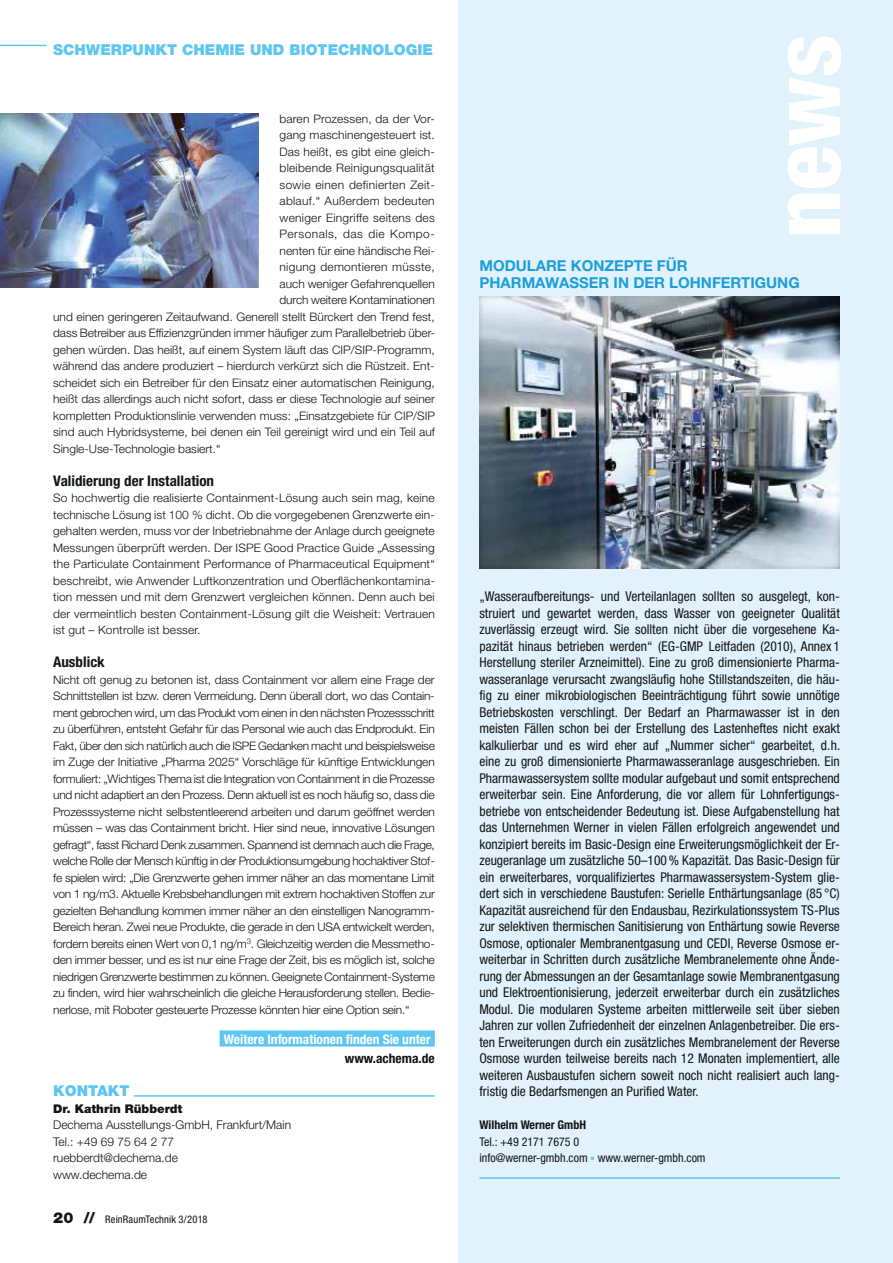
<style>
.page{position:relative;width:893px;height:1263px;background:#fff}
.page>*{position:absolute;margin:0;border:0;box-sizing:border-box;transform-origin:0 0}
.t1{font:800 condensed 93.9px "Helvetica Neue LT Std";color:#fff}
.t2{font:700 15px/16.5px "Helvetica Neue LT Std";color:#1d9eda}
.t3{font:900 15px "Helvetica Neue LT Std";color:#5dc6f1}
.t4{font:700 condensed 14.7px "Helvetica Neue LT Std";color:#121515}
.t5{font:condensed 13.5px/16.5px "Helvetica Neue LT Std";color:#121515;text-align:justify}
.t6{font:700 condensed 13.2px "Helvetica Neue LT Std";color:#fff}
.t7{font:700 condensed 13.2px "Helvetica Neue LT Std";color:#121515}
.t8{font:300 12px/16.5px "Helvetica Neue LT Std";color:#121515}
.t9{font:condensed 12px/16.5px "Helvetica Neue LT Std";color:#121515}
.t10{font:900 12px "Helvetica Neue LT Std";color:#121515}
.t11{font:700 condensed 12px "Helvetica Neue LT Std";color:#121515}
.t12{font:300 11.7px/16.5px "Helvetica Neue LT Std";color:#121515;text-align:justify}
.t13{font:300 11.7px "Helvetica Neue LT Std";letter-spacing:.02em;color:#121515}
.t14{font:300 11.7px "Helvetica Neue LT Std";letter-spacing:.025em;color:#121515}
.t15{font:300 11.7px "Helvetica Neue LT Std";letter-spacing:.035em;color:#121515}
.t16{font:condensed 10.5px "Helvetica Neue LT Std";letter-spacing:.01em;color:#121515}
.s1{font-weight:900;font-stretch:normal;font-size:15px}
.s2{font-family:"Liberation Sans";font-stretch:normal;color:#5dc6f1}
</style>
<div class="page">
<div style="left:458px;top:0;width:435px;height:1263px;background:#e1f2fc"></div>
<div style="left:220px;top:1030px;width:215px;height:17px;background:#5dc6f1"></div>
<hr style="left:134px;top:1095px;width:301px;height:2px;background:#5dc6f1">
<img style="left:0;top:114px;width:258px;height:174px">
<hr style="left:479px;top:1177px;width:361px;height:2px;background:#5dc6f1">
<img style="left:479px;top:297px;width:361px;height:271px">
<hr style="left:0;top:45px;width:47px;height:1px;background:#5dc6f1">
<p class="t3" style="left:53px;top:45px;width:381px">SCHWERPUNKT CHEMIE UND BIOTECHNOLOGIE</p>
<p class="t12" style="left:280px;top:112px;width:157px">baren Prozessen, da der Vor-</p>
<p class="t12" style="left:280px;top:128px;width:157px">gang maschinengesteuert ist.</p>
<p class="t12" style="left:280px;top:145px;width:157px">Das heißt, es gibt eine gleich-</p>
<p class="t13" style="left:280px;top:164px;width:157px">bleibende Reinigungsqualität</p>
<p class="t14" style="left:280px;top:180px;width:157px">sowie einen definierten Zeit-</p>
<p class="t13" style="left:280px;top:197px;width:157px">ablauf.“ Außerdem bedeuten</p>
<p class="t13" style="left:280px;top:213px;width:157px">weniger Eingriffe seitens des</p>
<p class="t15" style="left:280px;top:230px;width:157px">Personals, das die Kompo-</p>
<p class="t12" style="left:280px;top:244px;width:157px">nenten für eine händische Rei-</p>
<p class="t13" style="left:280px;top:263px;width:157px">nigung demontieren müsste,</p>
<p class="t12" style="left:280px;top:277px;width:157px">auch weniger Gefahrenquellen</p>
<p class="t12" style="left:280px;top:293px;width:157px">durch weitere Kontaminationen</p>
<p class="t12" style="left:53px;top:310px;width:383px">und einen geringeren Zeitaufwand. Generell stellt Bürckert den Trend fest,</p>
<p class="t12" style="left:53px;top:326px;width:383px">dass Betreiber aus Effizienzgründen immer häufiger zum Parallelbetrieb über-</p>
<p class="t12" style="left:53px;top:343px;width:383px">gehen würden. Das heißt, auf einem System läuft das CIP/SIP-Programm,</p>
<p class="t12" style="left:53px;top:359px;width:383px">während das andere produziert – hierdurch verkürzt sich die Rüstzeit. Ent-</p>
<p class="t12" style="left:53px;top:376px;width:383px">scheidet sich ein Betreiber für den Einsatz einer automatischen Reinigung,</p>
<p class="t12" style="left:53px;top:392px;width:383px">heißt das allerdings auch nicht sofort, dass er diese Technologie auf seiner</p>
<p class="t12" style="left:53px;top:409px;width:383px">kompletten Produktionslinie verwenden muss: „Einsatzgebiete für CIP/SIP</p>
<p class="t12" style="left:53px;top:425px;width:383px">sind auch Hybridsysteme, bei denen ein Teil gereinigt wird und ein Teil auf</p>
<p class="t12" style="left:53px;top:442px;width:169px">Single-Use-Technologie basiert.“</p>
<p class="t4" style="left:53px;top:475px;width:162px">Validierung der Installation</p>
<p class="t12" style="left:53px;top:491px;width:383px">So hochwertig die realisierte Containment-Lösung auch sein mag, keine technische Lösung ist 100 % dicht. Ob die vorgegebenen Grenzwerte ein&shy;gehalten werden, muss vor der Inbetriebnahme der Anlage durch geeignete Messungen überprüft werden. Der ISPE Good Practice Guide „Assessing the Particulate Containment Performance of Pharmaceutical Equipment“ beschreibt, wie Anwender Luftkonzentration und Oberflächenkontamina&shy;tion messen und mit dem Grenzwert vergleichen können. Denn auch bei der vermeintlich besten Containment-Lösung gilt die Weisheit: Vertrauen ist gut – Kontrolle ist besser.</p>
<p class="t4" style="left:53px;top:657px;width:53px">Ausblick</p>
<p class="t12" style="left:53px;top:673px;width:383px">Nicht oft genug zu betonen ist, dass Containment vor allem eine Frage der Schnittstellen ist bzw. deren Vermeidung. Denn überall dort, wo das Contain&shy;ment gebrochen wird, um das Produkt vom einen in den nächsten Prozessschritt zu überführen, entsteht Gefahr für das Personal wie auch das Endprodukt. Ein Fakt, über den sich natürlich auch die ISPE Gedanken macht und beispielsweise im Zuge der Initiative „Pharma 2025“ Vorschläge für künftige Entwicklungen formuliert: „Wichtiges Thema ist die Integration von Containment in die Prozesse und nicht adaptiert an den Prozess. Denn aktuell ist es noch häufig so, dass die Prozesssysteme nicht selbstentleerend arbeiten und darum geöffnet werden müssen – was das Containment bricht. Hier sind neue, innovative Lösungen gefragt“, fasst Richard Denk zusammen. Spannend ist demnach auch die Frage, welche Rolle der Mensch künftig in der Produktionsumgebung hochaktiver Stof&shy;fe spielen wird: „Die Grenzwerte gehen immer näher an das momentane Limit von 1 ng/m3. Aktuelle Krebsbehandlungen mit extrem hochaktiven Stoffen zur gezielten Behandlung kommen immer näher an den einstelligen Nanogramm-Bereich heran. Zwei neue Produkte, die gerade in den USA entwickelt werden, fordern bereits einen Wert von 0,1 ng/m<sup>3</sup>. Gleichzeitig werden die Messmetho&shy;den immer besser, und es ist nur eine Frage der Zeit, bis es möglich ist, solche niedrigen Grenzwerte bestimmen zu können. Geeignete Containment-Systeme zu finden, wird hier wahrscheinlich die gleiche Herausforderung stellen. Bedie&shy;nerlose, mit Roboter gesteuerte Prozesse könnten hier eine Option sein.“</p>
<p class="t6" style="left:224px;top:1034px;width:208px">Weitere Informationen finden Sie unter</p>
<p class="t7" style="left:345px;top:1054px;width:91px">www.achema.de</p>
<p class="t3" style="left:53px;top:1086px;width:78px">KONTAKT</p>
<p class="t10" style="left:53px;top:1104px;width:131px">Dr. Kathrin Rübberdt</p>
<p class="t8" style="left:53px;top:1118px;width:240px">Dechema Ausstellungs-GmbH, Frankfurt/Main<br>Tel.: +49 69 75 64 2 77 ruebberdt@dechema.de<br>www.dechema.de</p>
<p class="t16" style="left:53px;top:1215px;width:156px"><span class="s1">20 //</span> ReinRaumTechnik 3/2018</p>
<h1 class="t1" style="left:773px;top:238px;width:206px;rotate:-90deg">news</h1>
<p class="t2" style="left:479px;top:260px;width:322px">MODULARE KONZEPTE FÜR<br>PHARMAWASSER IN DER LOHNFERTIGUNG</p>
<p class="t5" style="left:479px;top:590px;width:362px">„Wasseraufbereitungs- und Verteilanlagen sollten so ausgelegt, kon&shy;struiert und gewartet werden, dass Wasser von geeigneter Qualität zuverlässig erzeugt wird. Sie sollten nicht über die vorgesehene Ka&shy;pazität hinaus betrieben werden“ (EG-GMP Leitfaden (2010), Annex 1<br>Herstellung steriler Arzneimittel). Eine zu groß dimensionierte Pharma&shy;wasseranlage verursacht zwangsläufig hohe Stillstandszeiten, die häu&shy;fig zu einer mikrobiologischen Beeinträchtigung führt sowie unnötige Betriebskosten verschlingt. Der Bedarf an Pharmawasser ist in den meisten Fällen schon bei der Erstellung des Lastenheftes nicht exakt kalkulierbar und es wird eher auf „Nummer sicher“ gearbeitet, d. h. eine zu groß dimensionierte Pharmawasseranlage ausgeschrieben. Ein Pharma wassersystem sollte modular aufgebaut und somit entsprechend erweiterbar sein. Eine Anforderung, die vor allem für Lohnfertigungs&shy;betriebe von entscheidender Bedeutung ist. Diese Aufgabenstellung hat das Unternehmen Werner in vielen Fällen erfolgreich angewendet und konzipiert bereits im Basic-Design eine Erweiterungsmöglichkeit der Er&shy;zeugeranlage um zusätzliche 50–100 % Kapazität. Das Basic-Design für ein erweiterbares, vorqualifiziertes Pharmawassersystem-System glie&shy;dert sich in verschiedene Baustufen: Serielle Enthärtungsanlage (85 °C)<br>Kapazität ausreichend für den Endausbau, Rezirkulationssystem TS-Plus zur selektiven thermischen Sanitisierung von Enthärtung sowie Reverse Osmose, optionaler Membran entgasung und CEDI, Reverse Osmose er&shy;weiterbar in Schritten durch zusätzliche Membranelemente ohne Ände&shy;rung der Abmessungen an der Gesamtanlage sowie Membranentgasung und Elektroentionisierung, jederzeit erweiterbar durch ein zusätzliches Modul. Die modularen Systeme arbeiten mittlerweile seit über sieben Jahren zur vollen Zufriedenheit der einzelnen Anlagenbetreiber. Die ers&shy;ten Erweiterungen durch ein zusätzliches Membranelement der Reverse Osmose wurden teilweise bereits nach 12 Monaten implementiert, alle weiteren Ausbaustufen sichern soweit noch nicht realisiert auch lang&shy;fristig die Bedarfsmengen an Purified Water.</p>
<p class="t11" style="left:479px;top:1121px;width:108px">Wilhelm Werner GmbH</p>
<p class="t9" style="left:479px;top:1135px;width:228px">Tel.: +49 2171 7675 0<br>info@werner-gmbh.com <span class="s2">ࢄ</span> www.werner-gmbh.com</p>
</div>
